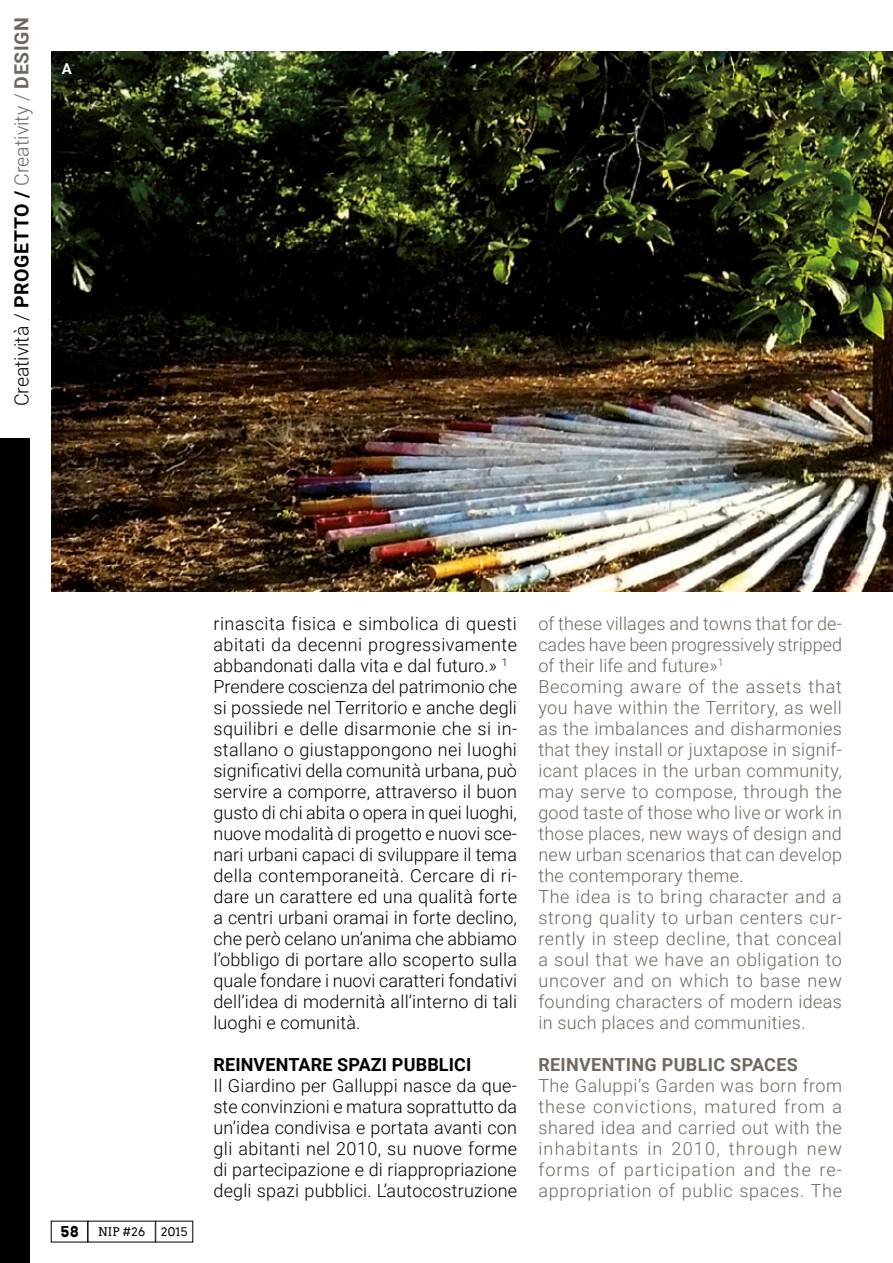
<style>
.page{position:relative;width:893px;height:1263px;background:#fff}
.page>*{position:absolute;margin:0;border:0;box-sizing:border-box;transform-origin:0 0}
.t1{font:300 19.5px "Roboto";color:#000}
.t2{font:300 18px/21px "Roboto";letter-spacing:.01em;color:#000}
.t3{font:300 18px/21px "Roboto";letter-spacing:.02em;color:#70675d}
.t4{font:700 18px "Roboto";letter-spacing:.005em;color:#000}
.t5{font:700 18px "Roboto";letter-spacing:.015em;color:#70675d}
.t6{font:700 15px "Arvo";color:#000}
.t7{font:700 15px "Roboto";color:#fff}
.t8{font:12px "Arvo";letter-spacing:.025em;color:#000}
.s1{font-weight:700}
.s2{color:#70675d}
.s3{font-weight:700;color:#70675d}
</style>
<div class="page">
<div style="left:0;top:438px;width:30px;height:824px;background:#000"></div>
<img style="left:51px;top:51px;width:842px;height:540px">
<p class="t1" style="left:8px;top:406px;width:391px;rotate:-90deg">Creatività / <span class="s1">PROGETTO /</span> <span class="s2">Creativity /</span> <span class="s3">DESIGN</span></p>
<p class="t7" style="left:62px;top:58px;width:12px">A</p>
<p class="t6" style="left:60px;top:1222px;width:19px">58</p>
<p class="t8" style="left:98px;top:1224px;width:49px">NIP #26</p>
<p class="t8" style="left:161px;top:1224px;width:28px">2015</p>
<p class="t2" style="left:213px;top:612px;width:305px">rinascita fisica e simbolica di questi abitati da decenni progressivamente abbandonati dalla vita e dal futuro.» <sup>1<br></sup>Prendere coscienza del patrimonio che si possiede nel Territorio e anche degli squilibri e delle disarmonie che si in&shy;stallano o giustappongono nei luoghi significativi della comunità urbana, può servire a comporre, attraverso il buon gusto di chi abita o opera in quei luoghi, nuove modalità di progetto e nuovi sce&shy;nari urbani capaci di sviluppare il tema della contemporaneità. Cercare di ri&shy;dare un carattere ed una qualità forte a centri urbani oramai in forte declino, che però celano un’anima che abbiamo l’obbligo di portare allo scoperto sulla quale fondare i nuovi caratteri fondativi dell’idea di modernità all’interno di tali luoghi e comunità.</p>
<p class="t4" style="left:213px;top:1052px;width:259px">REINVENTARE SPAZI PUBBLICI</p>
<p class="t2" style="left:213px;top:1075px;width:305px;text-align:justify">Il Giardino per Galluppi nasce da que&shy;ste convinzioni e matura soprattutto da un’idea condivisa e portata avanti con gli abitanti nel 2010, su nuove forme di partecipazione e di riappropriazione degli spazi pubblici. L’autocostruzione</p>
<p class="t3" style="left:538px;top:613px;width:305px">of these villages and towns that for de&shy;cades have been progressively stripped of their life and future»<sup>1<br></sup>Becoming aware of the assets that you have within the Territory, as well as the imbalances and disharmonies that they install or juxtapose in signif&shy;icant places in the urban community, may serve to compose, through the good taste of those who live or work in those places, new ways of design and new urban scenarios that can develop the contemporary theme.<br>The idea is to bring character and a strong quality to urban centers cur&shy;rently in steep decline, that conceal a soul that we have an obligation to uncover and on which to base new founding characters of modern ideas in such places and communities.</p>
<p class="t5" style="left:538px;top:1052px;width:261px">REINVENTING PUBLIC SPACES</p>
<p class="t3" style="left:538px;top:1075px;width:305px;text-align:justify">The Galuppi’s Garden was born from these convictions, matured from a shared idea and carried out with the inhabitants in 2010, through new forms of participation and the re&shy;appropriation of public spaces. The</p>
</div>
